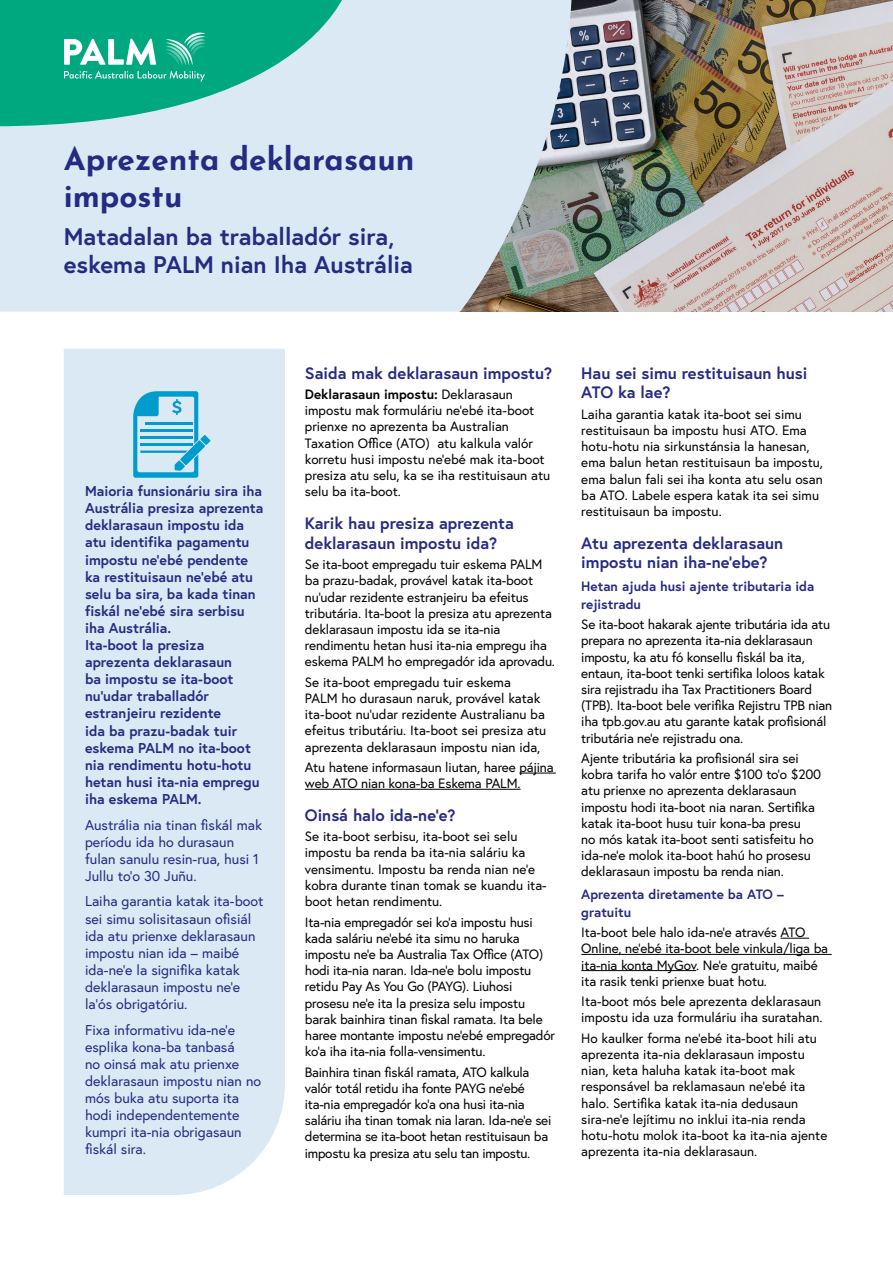
<style>
.page{position:relative;width:893px;height:1263px;background:#fff}
.page>*{position:absolute;margin:0;border:0;box-sizing:border-box;transform-origin:0 0}
.t1{font:700 31.5px/37.8px "Josefin Sans";color:#262a82}
.t2{font:700 24px/28.8px "Europa";color:#262a82}
.t3{font:700 16.5px/19.8px "Europa";color:#262a82}
.t4{font:14.25px/17.1px "Europa";color:#262a82}
.t5{font:700 14.25px/17.1px "Europa";color:#262a82}
.t6{font:13.5px/16.2px "Europa";letter-spacing:-.01em;color:#000}
.t7{font:700 13.5px/18px "Europa";color:#262a82}
.s1{font-weight:700}
</style>
<div class="page">
<hr style="left:519px;top:773px;width:37px;height:1px;background:#000">
<hr style="left:305px;top:789px;width:216px;height:1px;background:#000">
<svg style="left:781px;top:938px;width:28px;height:1px"></svg>
<hr style="left:581px;top:954px;width:251px;height:1px;background:#000">
<hr style="left:581px;top:970px;width:115px;height:1px;background:#000">
<img style="left:573px;top:0;width:320px;height:312px">
<svg style="left:0;top:0;width:573px;height:312px;background:#d1dfe9"></svg>
<svg style="left:0;top:0;width:350px;height:126px;background:#44bca3"></svg>
<div style="left:64px;top:349px;width:221px;height:846px;background:#dae9f4"></div>
<svg style="left:133px;top:391px;width:77px;height:87px;background:#81c9e4"></svg>
<h1 class="t1" style="left:64px;top:135px;width:352px">Aprezenta deklarasaun impostu</h1>
<h2 class="t2" style="left:64px;top:221px;width:351px">Matadalan ba traballadór sira, eskema PALM nian Iha Austrália</h2>
<p class="t5" style="left:85px;top:482px;width:180px">Maioria funsionáriu sira iha<br>Austrália presiza aprezenta deklarasaun impostu ida atu identifika pagamentu impostu ne’ebé pendente ka restituisaun ne’ebé atu selu ba sira, ba kada tinan fiskál ne’ebé sira serbisu iha Austrália.</p>
<p class="t5" style="left:85px;top:636px;width:176px">Ita-boot la presiza aprezenta deklarasaun<br>ba impostu se ita-boot nu’udar traballadór estranjeiru rezidente<br>ida ba prazu-badak tuir eskema PALM no ita-boot nia rendimentu hotu-hotu hetan husi ita-nia empregu iha eskema PALM.</p>
<p class="t4" style="left:85px;top:816px;width:179px">Austrália nia tinan fskál mak períodu ida ho durasaun fulan sanulu resin-rua, husi 1<br>Jullu to’o 30 Juñu.</p>
<p class="t4" style="left:85px;top:893px;width:180px">Laiha garantia katak ita-boot sei simu solisitasaun ofsiál ida atu prienxe deklarasaun impostu nian ida – maibé ida-ne’e la signifka katak deklarasaun impostu ne’e la’ós obrigatóriu.</p>
<p class="t4" style="left:85px;top:1021px;width:178px">Fixa informativu ida-ne’e esplika kona-ba tanbasá<br>no oinsá mak atu prienxe deklarasaun impostu nian no mós buka atu suporta ita hodi independentemente kumpri ita-nia obrigasaun fskál sira.</p>
<h3 class="t3" style="left:305px;top:362px;width:249px">Saida mak deklarasaun impostu?</h3>
<p class="t6" style="left:305px;top:386px;width:247px"><span class="s1">Deklarasaun impostu:</span> Deklarasaun impostu mak formuláriu ne’ebé ita-boot prienxe no aprezenta ba Australian Taxation Ofce (ATO) atu kalkula valór korretu husi impostu ne’ebé mak ita-boot presiza atu selu, ka se iha restituisaun atu selu ba ita-boot.</p>
<h3 class="t3" style="left:305px;top:513px;width:211px">Karik hau presiza aprezenta deklarasaun impostu ida?</h3>
<p class="t6" style="left:305px;top:556px;width:252px">Se ita-boot empregadu tuir eskema PALM ba prazu-badak, provável katak ita-boot nu’udar rezidente estranjeiru ba efeitus tributária. Ita-boot la presiza atu aprezenta deklarasaun impostu ida se ita-nia rendimentu hetan husi ita-nia empregu iha eskema PALM ho empregadór ida aprovadu.</p>
<p class="t6" style="left:305px;top:674px;width:243px">Se ita-boot empregadu tuir eskema PALM ho durasaun naruk, provável katak ita-boot nu’udar rezidente Australianu ba efeitus tributáriu. Ita-boot sei presiza atu aprezenta deklarasaun impostu nian ida,</p>
<p class="t6" style="left:305px;top:759px;width:250px">Atu hatene informasaun liutan, haree pájina web ATO nian kona-ba Eskema PALM.</p>
<h3 class="t3" style="left:305px;top:805px;width:152px">Oinsá halo ida-ne’e?</h3>
<p class="t6" style="left:305px;top:828px;width:243px">Se ita-boot serbisu, ita-boot sei selu impostu ba renda ba ita-nia saláriu ka vensimentu. Impostu ba renda nian ne’e kobra durante tinan tomak se kuandu ita&shy;boot hetan rendimentu.</p>
<p class="t6" style="left:305px;top:913px;width:252px">Ita-nia empregadór sei ko’a impostu husi kada saláriu ne’ebé ita simu no haruka impostu ne’e ba Australia Tax Ofce (ATO) hodi ita-nia naran. Ida-ne’e bolu impostu retidu Pay As You Go (PAYG). Liuhosi prosesu ne’e ita la presiza selu impostu barak bainhira tinan fskal ramata. Ita bele haree montante impostu ne’ebé empregadór ko’a iha ita-nia folla-vensimentu.</p>
<p class="t6" style="left:305px;top:1063px;width:248px">Bainhira tinan fskál ramata, ATO kalkula valór totál retidu iha fonte PAYG ne’ebé ita-nia empregadór ko’a ona husi ita-nia saláriu iha tinan tomak nia laran. Ida-ne’e sei determina se ita-boot hetan restituisaun ba impostu ka presiza atu selu tan impostu.</p>
<h3 class="t3" style="left:581px;top:362px;width:227px">Hau sei simu restituisaun husi<br>ATO ka lae?</h3>
<p class="t6" style="left:581px;top:406px;width:243px">Laiha garantia katak ita-boot sei simu restituisaun ba impostu husi ATO. Ema hotu-hotu nia sirkunstánsia la hanesan, ema balun hetan restituisaun ba impostu, ema balun fali sei iha konta atu selu osan ba ATO. Labele espera katak ita sei simu restituisaun ba impostu.</p>
<h3 class="t3" style="left:581px;top:532px;width:203px">Atu aprezenta deklarasaun impostu nian iha-ne’ebe?</h3>
<h4 class="t7" style="left:581px;top:577px;width:235px">Hetan ajuda husi ajente tributaria ida rejistradu</h4>
<p class="t6" style="left:581px;top:616px;width:252px">Se ita-boot hakarak ajente tributária ida atu prepara no aprezenta ita-nia deklarasaun impostu, ka atu fó konsellu fskál ba ita, entaun, ita-boot tenki sertifka loloos katak sira rejistradu iha Tax Practitioners Board (TPB). Ita-boot bele verifka Rejistru TPB nian iha tpb.gov.au atu garante katak profsionál tributária ne’e rejistradu ona.</p>
<p class="t6" style="left:581px;top:750px;width:241px">Ajente tributária ka profsionál sira sei kobra tarifa ho valór entre $100 to’o $200 atu prienxe no aprezenta deklarasaun impostu hodi ita-boot nia naran. Sertifka katak ita-boot husu tuir kona-ba presu<br>no mós katak ita-boot senti satisfeitu ho ida-ne’e molok ita-boot hahú ho prosesu deklarasaun impostu ba renda nian.</p>
<h4 class="t7" style="left:581px;top:884px;width:204px">Aprezenta diretamente ba ATO – gratuitu</h4>
<p class="t6" style="left:581px;top:924px;width:248px">Ita-boot bele halo ida-ne’e através ATO Online, ne’ebé ita-boot bele vinkula/liga ba ita-nia konta MyGov. Ne’e gratuitu, maibé ita rasik tenki prienxe buat hotu.</p>
<p class="t6" style="left:581px;top:993px;width:243px">Ita-boot mós bele aprezenta deklarasaun impostu ida uza formuláriu iha suratahan.</p>
<p class="t6" style="left:581px;top:1030px;width:248px">Ho kaulker forma ne’ebé ita-boot hili atu aprezenta ita-nia deklarasaun impostu nian, keta haluha katak ita-boot mak responsável ba reklamasaun ne’ebé ita halo. Sertifka katak ita-nia dedusaun sira-ne’e lejítimu no inklui ita-nia renda hotu-hotu molok ita-boot ka ita-nia ajente aprezenta ita-nia deklarasaun.</p>
</div>
